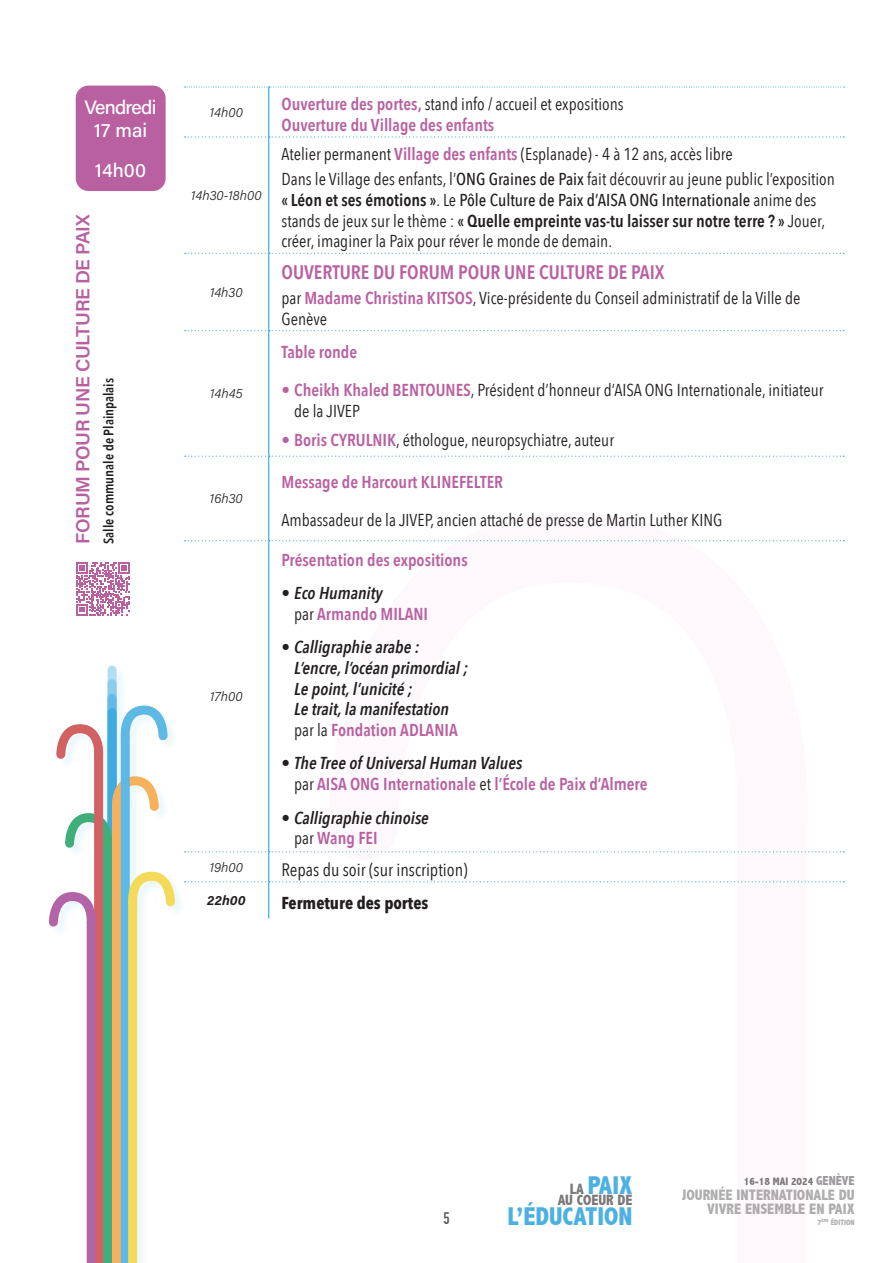
<style>
.page{position:relative;width:893px;height:1263px;background:#fff}
.page>*{position:absolute;margin:0;border:0;box-sizing:border-box;transform-origin:0 0}
.t1{font:800 condensed 25.8px "Abadi";color:#4db0e3}
.t2{font:600 19.5px "Avenir Next Condensed";color:#b960a1}
.Style_de_paragraphe_1{font:19.5px/23.4px "Acumin Variable Concept";letter-spacing:-.04em;color:#fff;text-align:center}
.Style_de_paragraphe_1-2{font:19.5px "Acumin Variable Concept";letter-spacing:-.02em;color:#fff}
.Style_de_paragraphe_1-3{font:19.2px "Acumin Variable Concept";letter-spacing:-.015em;color:#b960a1}
.t3{font:18px "Avenir Next Condensed";color:#231f20}
.t4{font:17.25px/20.7px "Avenir Next Condensed";color:#231f20}
.t5{font:600 17.25px/20.7px "Avenir Next Condensed";color:#b960a1}
.t6{font:italic 600 17.25px/20.7px "Avenir Next Condensed";color:#231f20}
.t7{font:700 17.25px "Avenir Next Condensed";color:#231f20}
.t8{font:700 16.5px "DIN Condensed";color:#5f5f62}
.t9{font:800 condensed 15.15px/13.8px "Abadi";color:#afaeae;text-align:right}
.t10{font:800 condensed 15px "Abadi";color:#7a7878}
.Style_de_paragraphe_1-4{font:600 13.8px "Avenir Next Condensed";color:#231f20}
.t11{font:13.5px "Acumin Variable Concept";color:#231f20}
.t12{font:800 condensed 10.95px "Abadi";color:#7a7878}
.t13{font:800 condensed 7.8px "Abadi";color:#afaeae}
.s1{font-weight:400;color:#231f20}
.s2{font-weight:600;color:#b960a1}
.s3{font-weight:500}
.s4{font-weight:600}
.s5{font-style:italic;color:#231f20}
.s6{font-weight:400;font-style:normal}
.s7{font-style:normal;color:#b960a1}
.s8{font-size:15px;color:#7a7878}
.s9{font-size:13.05px;color:#9c999c}
</style>
<div class="page">
<div style="left:50px;top:667px;width:136px;height:596px;background:#2baae1;opacity:.09"></div>
<svg style="left:108px;top:670px;width:9px;height:14px"></svg>
<svg style="left:108px;top:684px;width:9px;height:14px"></svg>
<svg style="left:108px;top:698px;width:9px;height:15px"></svg>
<div style="left:108px;top:713px;width:9px;height:550px;background:#3dabe0"></div>
<div style="left:112px;top:805px;width:9px;height:458px;background:#f6b15e"></div>
<div style="left:121px;top:736px;width:9px;height:527px;background:#5db8e4"></div>
<svg style="left:116px;top:701px;width:56px;height:44px"></svg>
<div style="left:128px;top:901px;width:9px;height:362px;background:#f4da58"></div>
<svg style="left:128px;top:867px;width:51px;height:44px"></svg>
<div style="left:103px;top:842px;width:9px;height:421px;background:#40ae7b"></div>
<svg style="left:61px;top:772px;width:102px;height:80px"></svg>
<div style="left:94px;top:753px;width:9px;height:510px;background:#d26163"></div>
<svg style="left:52px;top:720px;width:56px;height:43px"></svg>
<div style="left:87px;top:922px;width:9px;height:341px;background:#b264a7"></div>
<svg style="left:48px;top:887px;width:48px;height:44px"></svg>
<div style="left:737px;top:830px;width:70px;height:433px;background:#fcf8fb"></div>
<div style="left:76px;top:86px;width:90px;height:105px;background:#b960a1;border-radius:13px"></div>
<hr style="left:268px;top:87px;width:1px;height:49px;background:#2ea9e0">
<hr style="left:268px;top:138px;width:1px;height:115px;background:#2ea9e0">
<hr style="left:268px;top:254px;width:1px;height:76px;background:#2ea9e0">
<hr style="left:268px;top:331px;width:1px;height:125px;background:#2ea9e0">
<hr style="left:268px;top:457px;width:1px;height:83px;background:#2ea9e0">
<hr style="left:268px;top:541px;width:1px;height:310px;background:#2ea9e0">
<hr style="left:268px;top:882px;width:1px;height:37px;background:#2ea9e0">
<svg style="left:185px;top:136px;width:659px;height:2px"></svg>
<svg style="left:185px;top:253px;width:659px;height:1px"></svg>
<svg style="left:185px;top:330px;width:659px;height:1px"></svg>
<svg style="left:185px;top:456px;width:659px;height:1px"></svg>
<svg style="left:185px;top:540px;width:659px;height:1px"></svg>
<svg style="left:185px;top:851px;width:659px;height:31px"></svg>
<svg style="left:185px;top:87px;width:659px;height:1px"></svg>
<svg style="left:76px;top:562px;width:54px;height:53px"></svg>
<p class="Style_de_paragraphe_1" style="left:84px;top:94px;width:74px">Vendredi<br>17 mai</p>
<p class="Style_de_paragraphe_1-2" style="left:95px;top:157px;width:53px">14h00</p>
<p class="Style_de_paragraphe_1-3" style="left:69px;top:544px;width:331px;rotate:-90deg">FORUM POUR UNE CULTURE DE PAIX</p>
<p class="Style_de_paragraphe_1-4" style="left:97px;top:544px;width:167px;rotate:-90deg">Salle communale de Plainpalais</p>
<p class="t11" style="left:210px;top:103px;width:35px">14h00</p>
<p class="t5" style="left:281px;top:93px;width:344px">Ouverture des portes, <span class="s1">stand info / accueil et expositions<br></span>Ouverture du Village des enfants</p>
<p class="t11" style="left:191px;top:186px;width:72px">14h30-18h00</p>
<p class="t11" style="left:210px;top:283px;width:34px">14h30</p>
<p class="t11" style="left:210px;top:384px;width:34px">14h45</p>
<p class="t11" style="left:210px;top:489px;width:34px">16h30</p>
<p class="t11" style="left:210px;top:687px;width:34px">17h00</p>
<p class="t4" style="left:281px;top:143px;width:453px">Atelier permanent <span class="s2">Village des enfants</span> (Esplanade) - 4 à 12 ans, accès libre</p>
<p class="t4" style="left:281px;top:168px;width:555px">Dans le Village des enfants, l’<span class="s3">ONG Graines de Paix</span> fait découvrir au jeune public l’exposition <span class="s4">« Léon et ses émotions »</span>. Le <span class="s3">Pôle Culture de Paix d’AISA ONG Internationale</span> anime des stands de jeux sur le thème : <span class="s4">« Quelle empreinte vas-tu laisser sur notre terre ? »</span> Jouer, créer, imaginer la Paix pour réver le monde de demain.</p>
<p class="t2" style="left:281px;top:255px;width:385px">OUVERTURE DU FORUM POUR UNE CULTURE DE PAIX</p>
<p class="t4" style="left:281px;top:287px;width:520px">par <span class="s2">Madame Christina KITSOS</span>, Vice-présidente du Conseil administratif de la Ville de<br>Genève</p>
<p class="t5" style="left:281px;top:341px;width:77px">Table ronde</p>
<p class="t4" style="left:294px;top:379px;width:531px;text-indent:-13px"><span class="s2">• Cheikh Khaled BENTOUNES</span>, Président d’honneur d’AISA ONG Internationale, initiateur de la JIVEP</p>
<p class="t4" style="left:281px;top:429px;width:334px"><span class="s2">• Boris CYRULNIK</span>, éthologue, neuropsychiatre, auteur</p>
<p class="t5" style="left:281px;top:471px;width:223px">Message de Harcourt KLINEFELTER</p>
<p class="t4" style="left:281px;top:509px;width:442px">Ambassadeur de la JIVEP, ancien attaché de presse de Martin Luther KING</p>
<p class="t5" style="left:281px;top:549px;width:188px">Présentation des expositions</p>
<p class="t5" style="left:294px;top:582px;width:135px;text-indent:-13px"><span class="s5">• Eco Humanity<br></span><span class="s1">par</span> Armando MILANI</p>
<p class="t6" style="left:294px;top:637px;width:175px;text-indent:-13px">• Calligraphie arabe :<br>L’encre, l’océan primordial ;<br>Le point, l’unicité ;<br>Le trait, la manifestation <span class="s6">par la</span> <span class="s7">Fondation ADLANIA</span></p>
<p class="t5" style="left:294px;top:752px;width:355px;text-indent:-13px"><span class="s5">• The Tree of Universal Human Values<br></span><span class="s1">par</span> AISA ONG Internationale <span class="s1">et</span> l’École de Paix d’Almere</p>
<p class="t6" style="left:294px;top:807px;width:136px;text-indent:-13px">• Calligraphie chinoise <span class="s6">par</span> <span class="s7">Wang FEI</span></p>
<p class="t11" style="left:210px;top:858px;width:35px">19h00</p>
<p class="t3" style="left:281px;top:854px;width:188px">Repas du soir (sur inscription)</p>
<p class="t11" style="left:207px;top:891px;width:40px">22h00</p>
<p class="t7" style="left:281px;top:892px;width:148px">Fermeture des portes</p>
<p class="t8" style="left:443px;top:1207px;width:8px">5</p>
<h1 class="t1" style="left:570px;top:1170px;width:64px"><span class="s8">LA</span> PAIX</h1>
<p class="t10" style="left:558px;top:1191px;width:76px">AU COEUR DE</p>
<h1 class="t1" style="left:507px;top:1201px;width:127px">L’ÉDUCATION</h1>
<p class="t12" style="left:744px;top:1175px;width:112px">16-18 MAI 2024 <span class="s9">GENÈVE</span></p>
<p class="t9" style="left:682px;top:1188px;width:175px">JOURNÉE INTERNATIONALE DU<br>VIVRE ENSEMBLE EN PAIX</p>
<p class="t13" style="left:818px;top:1217px;width:39px">7<sup>ÈME</sup> ÉDITION</p>
</div>
